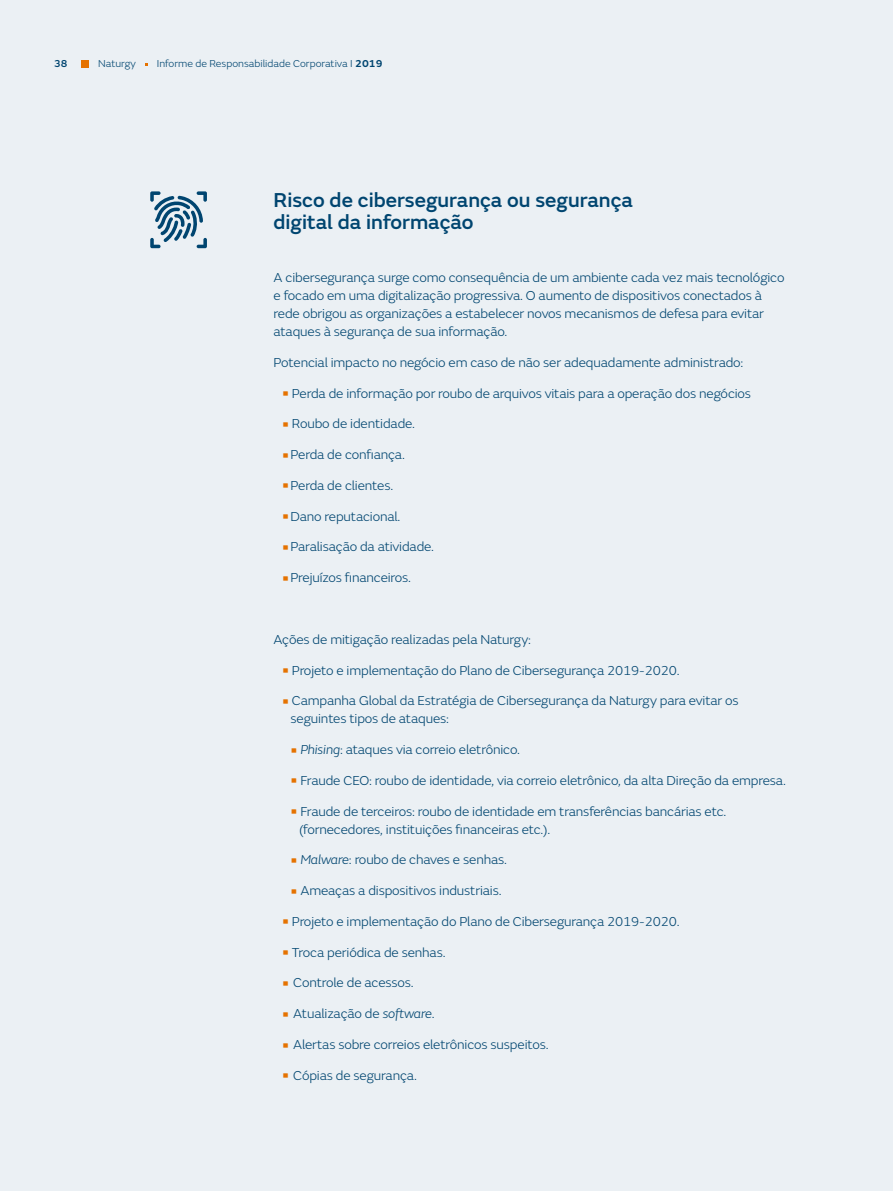
<style>
.page{position:relative;width:893px;height:1191px;background:#ebf0f4}
.page>*{position:absolute;margin:0;border:0;box-sizing:border-box;transform-origin:0 0}
.t1{font:500 21px/22.5px "FS Emeric";color:#004570}
.t2{font:300 13.5px/18px "FS Emeric";letter-spacing:-.01em;color:#004570}
.t3{font:300 10.5px "FS Emeric";color:#004570}
.t4{font:500 10.5px "FS Emeric";color:#004570}
.s1{font-weight:600}
.s2{font-weight:600;font-size:19.5px;color:#e57200}
.s3{font-style:italic}
</style>
<div class="page">
<div style="left:81px;top:60px;width:8px;height:7px;background:#e57200"></div>
<svg style="left:150px;top:191px;width:57px;height:57px"></svg>
<p class="t4" style="left:54px;top:56px;width:15px">38</p>
<p class="t3" style="left:98px;top:57px;width:39px">Naturgy</p>
<p class="t3" style="left:157px;top:57px;width:227px">Informe de Responsabilidade Corporativa I <span class="s1">2019</span></p>
<h1 class="t1" style="left:274px;top:187px;width:361px">Risco de cibersegurança ou segurança digital da informação</h1>
<p class="t2" style="left:274px;top:268px;width:512px">A cibersegurança surge como consequência de um ambiente cada vez mais tecnológico e focado em uma digitalização progressiva. O aumento de dispositivos conectados à rede obrigou as organizações a estabelecer novos mecanismos de defesa para evitar ataques à segurança de sua informação.</p>
<p class="t2" style="left:274px;top:353px;width:471px">Potencial impacto no negócio em caso de não ser adequadamente administrado:</p>
<p class="t2" style="left:282px;top:383px;width:471px"><span class="s2">•</span> Perda de informação por roubo de arquivos vitais para a operação dos negócios</p>
<p class="t2" style="left:282px;top:414px;width:135px"><span class="s2">•</span> Roubo de identidade.</p>
<p class="t2" style="left:282px;top:445px;width:124px"><span class="s2">•</span>Perda de confiança.</p>
<p class="t2" style="left:282px;top:476px;width:113px"><span class="s2">•</span>Perda de clientes.</p>
<p class="t2" style="left:282px;top:506px;width:120px"><span class="s2">•</span>Dano reputacional.</p>
<p class="t2" style="left:282px;top:537px;width:154px"><span class="s2">•</span>Paralisação da atividade.</p>
<p class="t2" style="left:282px;top:568px;width:131px"><span class="s2">•</span>Prejuízos financeiros.</p>
<p class="t2" style="left:274px;top:629px;width:259px">Ações de mitigação realizadas pela Naturgy:</p>
<p class="t2" style="left:282px;top:660px;width:399px"><span class="s2">•</span> Projeto e implementação do Plano de Cibersegurança 2019-2020.</p>
<p class="t2" style="left:291px;top:691px;width:450px;text-indent:-9px"><span class="s2">•</span> Campanha Global da Estratégia de Cibersegurança da Naturgy para evitar os seguintes tipos de ataques:</p>
<p class="t2" style="left:291px;top:740px;width:231px"><span class="s2">•</span> <span class="s3">Phising</span>: ataques via correio eletrônico.</p>
<p class="t2" style="left:291px;top:770px;width:497px"><span class="s2">•</span> Fraude CEO: roubo de identidade, via correio eletrônico, da alta Direção da empresa.</p>
<p class="t2" style="left:299px;top:801px;width:429px;text-indent:-9px"><span class="s2">•</span> Fraude de terceiros: roubo de identidade em transferências bancárias etc. (fornecedores, instituições financeiras etc.).</p>
<p class="t2" style="left:291px;top:850px;width:218px"><span class="s2">•</span> <span class="s3">Malware</span>: roubo de chaves e senhas.</p>
<p class="t2" style="left:291px;top:881px;width:213px"><span class="s2">•</span> Ameaças a dispositivos industriais.</p>
<p class="t2" style="left:282px;top:912px;width:399px"><span class="s2">•</span> Projeto e implementação do Plano de Cibersegurança 2019-2020.</p>
<p class="t2" style="left:282px;top:942px;width:165px"><span class="s2">•</span> Troca periódica de senhas.</p>
<p class="t2" style="left:282px;top:973px;width:133px"><span class="s2">•</span> Controle de acessos.</p>
<p class="t2" style="left:282px;top:1004px;width:154px"><span class="s2">•</span> Atualização de <span class="s3">software</span>.</p>
<p class="t2" style="left:282px;top:1035px;width:268px"><span class="s2">•</span> Alertas sobre correios eletrônicos suspeitos.</p>
<p class="t2" style="left:282px;top:1065px;width:136px"><span class="s2">•</span> Cópias de segurança.</p>
</div>
